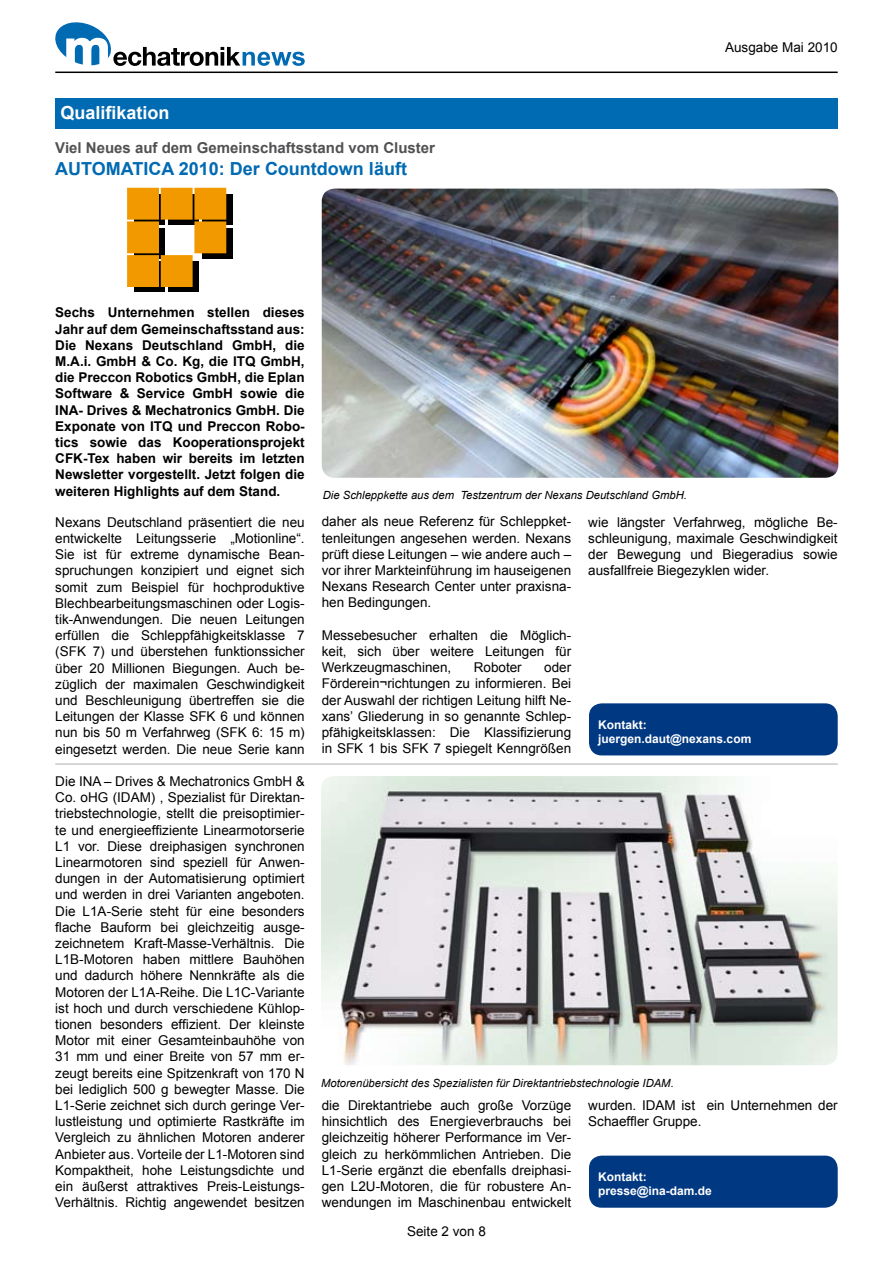
<style>
.page{position:relative;width:893px;height:1263px;background:#fff}
.page>*{position:absolute;margin:0;border:0;box-sizing:border-box;transform-origin:0 0}
.t1{font:700 18px "Arial";color:#006ab2}
.t2{font:700 18px "Arial";color:#fff}
.t3{font:700 15px "Arial";color:#515153}
.t4{font:13.5px/16.2px "Arial";color:#000;text-align:justify}
.t5{font:700 13.5px/16.2px "Arial";color:#000;text-align:justify}
.t6{font:700 12px/14.4px "Arial";color:#fff}
.t7{font:italic 11.25px "Arial";color:#000}
</style>
<div class="page">
<hr style="left:55px;top:72px;width:783px;height:1px;background:#000">
<svg style="left:55px;top:22px;width:250px;height:44px"></svg>
<div style="left:55px;top:98px;width:783px;height:30px;background:#006ab2"></div>
<img style="left:322px;top:189px;width:516px;height:289px">
<div style="left:134px;top:228px;width:31px;height:31px;background:#000"></div>
<svg style="left:202px;top:228px;width:31px;height:31px"></svg>
<svg style="left:134px;top:261px;width:31px;height:31px"></svg>
<div style="left:168px;top:261px;width:31px;height:31px;background:#000"></div>
<svg style="left:134px;top:194px;width:31px;height:31px"></svg>
<svg style="left:168px;top:194px;width:31px;height:31px"></svg>
<svg style="left:202px;top:194px;width:31px;height:31px"></svg>
<div style="left:128px;top:222px;width:30px;height:31px;background:#f39900"></div>
<div style="left:127px;top:222px;width:32px;height:31px;border:1px solid #f39900"></div>
<div style="left:195px;top:222px;width:31px;height:31px;background:#f39900"></div>
<div style="left:128px;top:256px;width:30px;height:30px;background:#f39900"></div>
<div style="left:127px;top:255px;width:32px;height:32px;border:1px solid #f39900"></div>
<div style="left:161px;top:256px;width:31px;height:30px;background:#f39900"></div>
<div style="left:161px;top:255px;width:31px;height:32px;border:1px solid #f39900"></div>
<div style="left:128px;top:188px;width:30px;height:31px;background:#f39900"></div>
<div style="left:127px;top:188px;width:32px;height:31px;border:1px solid #f39900"></div>
<div style="left:161px;top:188px;width:31px;height:31px;background:#f39900"></div>
<div style="left:195px;top:188px;width:31px;height:31px;background:#f39900"></div>
<div style="left:589px;top:703px;width:249px;height:52px;background:#003882;border-radius:13px"></div>
<img style="left:321px;top:776px;width:517px;height:289px">
<hr style="left:55px;top:763px;width:783px;height:2px;background:#cacaca">
<div style="left:589px;top:1155px;width:249px;height:53px;background:#003882;border-radius:13px"></div>
<h1 class="t2" style="left:61px;top:101px;width:111px">Qualifikation</h1>
<p class="t3" style="left:55px;top:138px;width:381px">Viel Neues auf dem Gemeinschaftsstand vom Cluster</p>
<h1 class="t1" style="left:55px;top:157px;width:353px">AUTOMATICA 2010: Der Countdown läuft</h1>
<p class="t4" style="left:725px;top:39px;width:114px">Ausgabe Mai 2010</p>
<p class="t5" style="left:55px;top:305px;width:251px">Sechs Unternehmen stellen dieses Jahr auf dem Gemeinschaftsstand aus:<br>Die Nexans Deutschland GmbH, die M.A.i. GmbH &amp; Co. Kg, die ITQ GmbH, die Preccon Robotics GmbH, die Eplan Software &amp; Service GmbH sowie die INA- Drives &amp; Mechatronics GmbH. Die Exponate von ITQ und Preccon Robo&shy;tics sowie das Kooperationsprojekt CFK-Tex haben wir bereits im letzten Newsletter vorgestellt. Jetzt folgen die weiteren Highlights auf dem Stand.</p>
<p class="t4" style="left:55px;top:514px;width:251px">Nexans Deutschland präsentiert die neu entwickelte Leitungsserie „Motionline“.<br>Sie ist für extreme dynamische Bean&shy;spruchungen konzipiert und eignet sich somit zum Beispiel für hochproduktive Blechbearbeitungsmaschinen oder Logis&shy;tik-Anwendungen. Die neuen Leitungen erfüllen die Schleppfähigkeitsklasse 7 (SFK 7) und überstehen funktionssicher über 20 Millionen Biegungen. Auch be&shy;züglich der maximalen Geschwindigkeit und Beschleunigung übertreffen sie die Leitungen der Klasse SFK 6 und können nun bis 50 m Verfahrweg (SFK 6: 15 m) eingesetzt werden. Die neue Serie kann</p>
<p class="t4" style="left:322px;top:514px;width:251px">daher als neue Referenz für Schleppket&shy;tenleitungen angesehen werden. Nexans prüft diese Leitungen – wie andere auch – vor ihrer Markteinführung im hauseigenen Nexans Research Center unter praxisna&shy;hen Bedingungen.</p>
<p class="t7" style="left:323px;top:488px;width:366px">Die Schleppkette aus dem Testzentrum der Nexans Deutschland GmbH.</p>
<p class="t4" style="left:588px;top:514px;width:251px">wie längster Verfahrweg, mögliche Be&shy;schleunigung, maximale Geschwindigkeit der Bewegung und Biegeradius sowie ausfallfreie Biegezyklen wider.</p>
<p class="t4" style="left:322px;top:627px;width:251px">Messebesucher erhalten die Möglich&shy;keit, sich über weitere Leitungen für Werkzeugmaschinen,</p>
<p class="t4" style="left:322px;top:659px;width:251px;text-indent:222px">oder Förderein¬richtungen zu informieren. Bei der Auswahl der richtigen Leitung hilft Ne&shy;xans’ Gliederung in so genannte Schlep&shy;pfähigkeitsklassen: Die Klassifizierung in SFK 1 bis SFK 7 spiegelt Kenngrößen</p>
<p class="t4" style="left:474px;top:659px;width:50px">Roboter</p>
<p class="t6" style="left:598px;top:718px;width:155px">Kontakt: juergen.daut@nexans.com</p>
<p class="t4" style="left:55px;top:773px;width:251px">Die INA – Drives &amp; Mechatronics GmbH &amp; Co. oHG (IDAM) , Spezialist für Direktan&shy;triebstechnologie, stellt die preisoptimier&shy;te und energieeffiziente Linearmotorserie L1 vor. Diese dreiphasigen synchronen Linearmotoren sind speziell für Anwen&shy;dungen in der Automatisierung optimiert und werden in drei Varianten angeboten.<br>Die L1A-Serie steht für eine besonders flache Bauform bei gleichzeitig ausge&shy;zeichnetem Kraft-Masse-Verhältnis. Die L1B-Motoren haben mittlere Bauhöhen und dadurch höhere Nennkräfte als die Motoren der L1A-Reihe. Die L1C-Variante ist hoch und durch verschiedene Kühlop&shy;tionen besonders effizient. Der kleinste Motor mit einer Gesamteinbauhöhe von 31 mm und einer Breite von 57 mm er&shy;zeugt bereits eine Spitzenkraft von 170 N bei lediglich 500 g bewegter Masse. Die L1-Serie zeichnet sich durch geringe Ver&shy;lustleistung und optimierte Rastkräfte im Vergleich zu ähnlichen Motoren anderer Anbieter aus. Vorteile der L1-Motoren sind Kompaktheit, hohe Leistungsdichte und ein äußerst attraktives Preis-Leistungs-Verhältnis. Richtig angewendet besitzen</p>
<p class="t7" style="left:321px;top:1076px;width:354px">Motorenübersicht des Spezialisten für Direktantriebstechnologie IDAM.</p>
<p class="t4" style="left:322px;top:1097px;width:251px">die Direktantriebe auch große Vorzüge hinsichtlich des Energieverbrauchs bei gleichzeitig höherer Performance im Ver&shy;gleich zu herkömmlichen Antrieben. Die L1-Serie ergänzt die ebenfalls dreiphasi&shy;gen L2U-Motoren, die für robustere An&shy;wendungen im Maschinenbau entwickelt</p>
<p class="t4" style="left:588px;top:1097px;width:251px">wurden. IDAM ist ein Unternehmen der<br>Schaeffler Gruppe.</p>
<p class="t6" style="left:598px;top:1170px;width:115px">Kontakt: presse@ina-dam.de</p>
<p class="t4" style="left:407px;top:1223px;width:80px">Seite 2 von 8</p>
</div>
